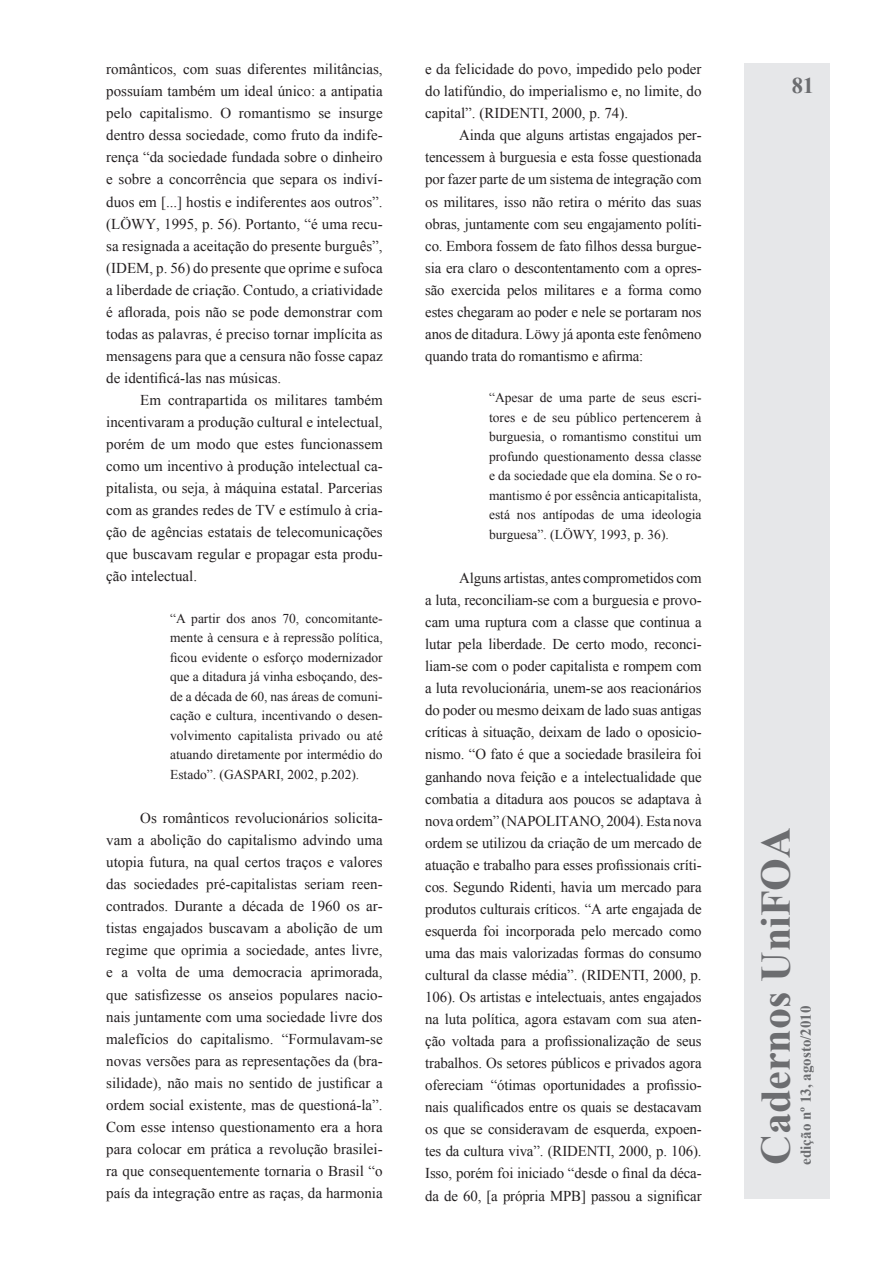
<style>
.page{position:relative;width:893px;height:1263px;background:#fff}
.page>*{position:absolute;margin:0;border:0;box-sizing:border-box;transform-origin:0 0}
.t1{font:700 42px "Times New Roman";color:#6c6d70}
.t2{font:700 22.5px "Times New Roman";color:#6c6d70}
.t3{font:15px/22px "Times New Roman";color:#231f20;text-align:justify}
.t4{font:700 15px "Times New Roman";color:#6c6d70}
.t5{font:13.5px/19.5px "Times New Roman";color:#231f20;text-align:justify}
</style>
<div class="page">
<div style="left:744px;top:64px;width:85px;height:1135px;background:#e6e7e9"></div>
<p class="t3" style="left:106px;top:58px;width:278px">românticos, com suas diferentes militâncias, possuíam também um ideal único: a antipatia pelo capitalismo. O romantismo se insurge dentro dessa sociedade, como fruto da indife&shy;rença “da sociedade fundada sobre o dinheiro e sobre a concorrência que separa os indiví&shy;duos em [...] hostis e indiferentes aos outros”. (LÖWY, 1995, p. 56). Portanto, “é uma recu&shy;sa resignada a aceitação do presente burguês”, (IDEM, p. 56) do presente que oprime e sufoca a liberdade de criação. Contudo, a criatividade é aflorada, pois não se pode demonstrar com todas as palavras, é preciso tornar implícita as mensagens para que a censura não fosse capaz de identificá-las nas músicas.</p>
<p class="t3" style="left:106px;top:389px;width:278px;text-indent:34px">Em contrapartida os militares também incentivaram a produção cultural e intelectual, porém de um modo que estes funcionassem como um incentivo à produção intelectual ca&shy;pitalista, ou seja, à máquina estatal. Parcerias com as grandes redes de TV e estímulo à cria&shy;ção de agências estatais de telecomunicações que buscavam regular e propagar esta produ&shy;ção intelectual.</p>
<p class="t5" style="left:170px;top:608px;width:214px">“A partir dos anos 70, concomitante&shy;mente à censura e à repressão política, ficou evidente o esforço modernizador que a ditadura já vinha esboçando, des&shy;de a década de 60, nas áreas de comuni&shy;cação e cultura, incentivando o desen&shy;volvimento capitalista privado ou até atuando diretamente por intermédio do Estado”. (GASPARI, 2002, p.202).</p>
<p class="t3" style="left:106px;top:807px;width:278px;text-indent:34px">Os românticos revolucionários solicita&shy;vam a abolição do capitalismo advindo uma utopia futura, na qual certos traços e valores das sociedades pré-capitalistas seriam reen&shy;contrados. Durante a década de 1960 os ar&shy;tistas engajados buscavam a abolição de um regime que oprimia a sociedade, antes livre, e a volta de uma democracia aprimorada, que satisfizesse os anseios populares nacio&shy;nais juntamente com uma sociedade livre dos malefícios do capitalismo. “Formulavam-se novas versões para as representações da (bra&shy;silidade), não mais no sentido de justificar a ordem social existente, mas de questioná-la”.<br>Com esse intenso questionamento era a hora para colocar em prática a revolução brasilei&shy;ra que consequentemente tornaria o Brasil “o país da integração entre as raças, da harmonia</p>
<p class="t3" style="left:425px;top:58px;width:278px">e da felicidade do povo, impedido pelo poder do latifúndio, do imperialismo e, no limite, do capital”. (RIDENTI, 2000, p. 74).</p>
<p class="t3" style="left:425px;top:124px;width:278px;text-indent:34px">Ainda que alguns artistas engajados per&shy;tencessem à burguesia e esta fosse questionada por fazer parte de um sistema de integração com os militares, isso não retira o mérito das suas obras, juntamente com seu engajamento políti&shy;co. Embora fossem de fato filhos dessa burgue&shy;sia era claro o descontentamento com a opres&shy;são exercida pelos militares e a forma como estes chegaram ao poder e nele se portaram nos anos de ditadura. Löwy já aponta este fenômeno quando trata do romantismo e afirma:</p>
<p class="t5" style="left:489px;top:388px;width:214px">“Apesar de uma parte de seus escri&shy;tores e de seu público pertencerem à burguesia, o romantismo constitui um profundo questionamento dessa classe e da sociedade que ela domina. Se o ro&shy;mantismo é por essência anticapitalista, está nos antípodas de uma ideologia burguesa”. (LÖWY, 1993, p. 36).</p>
<p class="t3" style="left:425px;top:567px;width:278px;text-indent:34px">Alguns artistas, antes comprometidos com a luta, reconciliam-se com a burguesia e provo&shy;cam uma ruptura com a classe que continua a lutar pela liberdade. De certo modo, reconci&shy;liam-se com o poder capitalista e rompem com a luta revolucionária, unem-se aos reacionários do poder ou mesmo deixam de lado suas antigas críticas à situação, deixam de lado o oposicio&shy;nismo. “O fato é que a sociedade brasileira foi ganhando nova feição e a intelectualidade que combatia a ditadura aos poucos se adaptava à nova ordem” (NAPOLITANO, 2004). Esta nova ordem se utilizou da criação de um mercado de atuação e trabalho para esses profissionais críti&shy;cos. Segundo Ridenti, havia um mercado para produtos culturais críticos. “A arte engajada de esquerda foi incorporada pelo mercado como uma das mais valorizadas formas do consumo cultural da classe média”. (RIDENTI, 2000, p.<br>106). Os artistas e intelectuais, antes engajados na luta política, agora estavam com sua aten&shy;ção voltada para a profissionalização de seus trabalhos. Os setores públicos e privados agora ofereciam “ótimas oportunidades a profissio&shy;nais qualificados entre os quais se destacavam os que se consideravam de esquerda, expoen&shy;tes da cultura viva”. (RIDENTI, 2000, p. 106).<br>Isso, porém foi iniciado “desde o final da déca&shy;da de 60, [a própria MPB] passou a significar</p>
<h2 class="t2" style="left:792px;top:70px;width:24px">81</h2>
<h1 class="t1" style="left:747px;top:1165px;width:339px;rotate:-90deg">Cadernos UniFOA</h1>
<p class="t4" style="left:795px;top:1165px;width:161px;rotate:-90deg">edição nº 13, agosto/2010</p>
</div>
